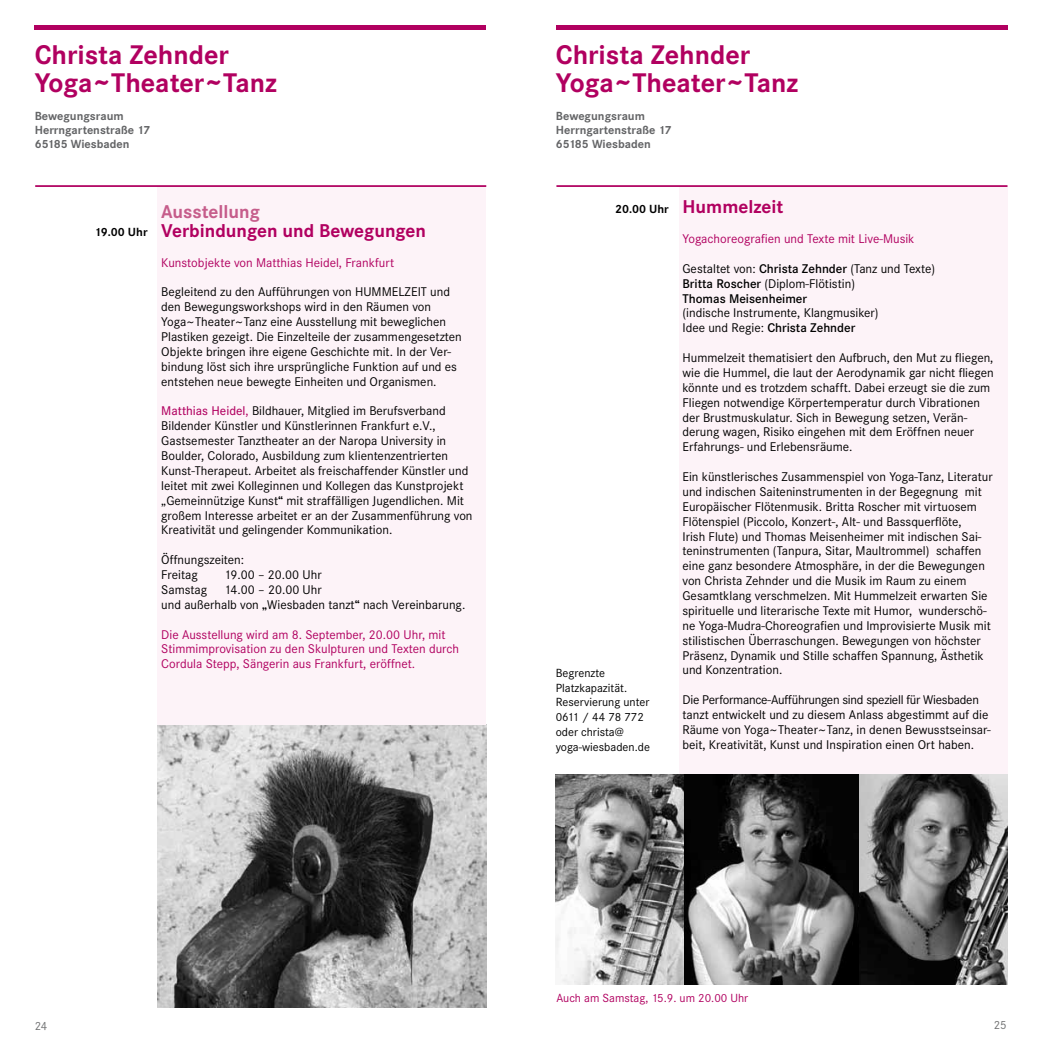
<style>
.page{position:relative;width:1042px;height:1042px;background:#fff}
.page>*{position:absolute;margin:0;border:0;box-sizing:border-box;transform-origin:0 0}
.t1{font:700 28px/28px "Corporate S";color:#b10060}
.t2{font:700 19.25px "Corporate S";color:#b10060}
.t3{font:700 19.25px "Corporate S";color:#c65d8b}
.t4{font:13.12px/14.9px "Corporate S";color:#000}
.t5{font:13.12px/14.9px "Corporate S";color:#b10060}
.t6{font:700 12.25px/14px "Corporate S";color:#646567}
.t7{font:12.25px/14.9px "Corporate S";color:#000}
.t8{font:12.25px "Corporate S";color:#b10060}
.t9{font:700 12.25px "Corporate S";color:#000}
.t10{font:12.25px "Corporate S";color:#707172}
.s1{font-weight:500;color:#b10060}
.s2{color:#b10060}
.s3{font-weight:700}
.s4{font-size:12.25px;color:#000}
.s5{font-weight:600}
</style>
<div class="page">
<img style="left:158px;top:724px;width:328px;height:283px">
<div style="left:158px;top:186px;width:328px;height:538px;background:#fdf3f8"></div>
<hr style="left:35px;top:185px;width:451px;height:2px;background:#b10060">
<div style="left:35px;top:25px;width:451px;height:5px;background:#b10060"></div>
<img style="left:858px;top:774px;width:149px;height:210px">
<img style="left:556px;top:774px;width:129px;height:210px">
<img style="left:685px;top:774px;width:173px;height:210px">
<div style="left:679px;top:186px;width:328px;height:588px;background:#fdf3f8"></div>
<hr style="left:556px;top:185px;width:451px;height:2px;background:#b10060">
<div style="left:556px;top:25px;width:451px;height:5px;background:#b10060"></div>
<h1 class="t1" style="left:35px;top:41px;width:244px">Christa Zehnder<br>Yoga~Theater~Tanz</h1>
<p class="t6" style="left:35px;top:109px;width:117px">Bewegungsraum<br>Herrngartenstraße 17<br>65185 Wiesbaden</p>
<p class="t9" style="left:95px;top:225px;width:54px">19.00 Uhr</p>
<h2 class="t3" style="left:161px;top:200px;width:100px">Ausstellung</h2>
<h2 class="t2" style="left:161px;top:219px;width:266px">Verbindungen und Bewegungen</h2>
<p class="t5" style="left:161px;top:255px;width:234px">Kunstobjekte von Matthias Heidel, Frankfurt</p>
<p class="t4" style="left:161px;top:285px;width:302px">Begleitend zu den Aufführungen von HUMMELZEIT und den Bewegungsworkshops wird in den Räumen von Yoga~Theater~Tanz eine Ausstellung mit beweglichen Plastiken gezeigt. Die Einzelteile der zusammengesetzten Objekte bringen ihre eigene Geschichte mit. In der Ver&shy;bindung löst sich ihre ursprüngliche Funktion auf und es entstehen neue bewegte Einheiten und Organismen.</p>
<p class="t4" style="left:161px;top:404px;width:313px"><span class="s1">Matthias Heidel</span><span class="s2">,</span> Bildhauer, Mitglied im Berufsverband Bildender Künstler und Künstlerinnen Frankfurt e.V., Gastsemester Tanztheater an der Naropa University in Boulder, Colorado, Ausbildung zum klientenzentrierten Kunst-Therapeut. Arbeitet als freischaffender Künstler und leitet mit zwei Kolleginnen und Kollegen das Kunstprojekt „Gemeinnützige Kunst<span class="s3">“</span> mit straffälligen Jugendlichen. Mit großem Interesse arbeitet er an der Zusammenführung von Kreativität und gelingender Kommunikation.</p>
<p class="t4" style="left:161px;top:552px;width:84px">Öffnungszeiten:<br>Freitag</p>
<p class="t4" style="left:224px;top:567px;width:99px">19.00 – 20.00 Uhr</p>
<p class="t4" style="left:161px;top:582px;width:47px">Samstag</p>
<p class="t4" style="left:161px;top:582px;width:306px;text-indent:63px">14.00 – 20.00 Uhr<br>und außerhalb von <span class="s3">„</span>Wiesbaden tanzt<span class="s3">“</span> nach Vereinbarung.</p>
<p class="t5" style="left:161px;top:627px;width:299px">Die Ausstellung wird am 8. September, 20.00 Uhr, mit<br>Stimmimprovisation zu den Skulpturen und Texten durch<br>Cordula Stepp, Sängerin aus Frankfurt, eröffnet.</p>
<h1 class="t1" style="left:556px;top:41px;width:244px">Christa Zehnder<br>Yoga~Theater~Tanz</h1>
<p class="t6" style="left:556px;top:109px;width:117px">Bewegungsraum<br>Herrngartenstraße 17<br>65185 Wiesbaden</p>
<h2 class="t2" style="left:615px;top:196px;width:170px"><span class="s4">20.00 Uhr</span> Hummelzeit</h2>
<p class="t5" style="left:682px;top:231px;width:234px">Yogachoreografien und Texte mit Live-Musik</p>
<p class="t4" style="left:682px;top:261px;width:254px">Gestaltet von: <span class="s5">Christa Zehnder</span> (Tanz und Texte)<br><span class="s5">Britta Roscher</span> (Diplom-Flötistin)<br><span class="s5">Thomas Meisenheimer</span></p>
<p class="t4" style="left:682px;top:306px;width:198px">(indische Instrumente, Klangmusiker)<br>Idee und Regie: <span class="s5">Christa Zehnder</span></p>
<p class="t4" style="left:682px;top:350px;width:313px">Hummelzeit thematisiert den Aufbruch, den Mut zu fliegen, wie die Hummel, die laut der Aerodynamik gar nicht fliegen könnte und es trotzdem schafft. Dabei erzeugt sie die zum Fliegen notwendige Körpertemperatur durch Vibrationen der Brustmuskulatur. Sich in Bewegung setzen, Verän&shy;derung wagen, Risiko eingehen mit dem Eröffnen neuer Erfahrungs- und Erlebensräume.</p>
<p class="t4" style="left:682px;top:469px;width:312px">Ein künstlerisches Zusammenspiel von Yoga-Tanz, Literatur und indischen Saiteninstrumenten in der Begegnung mit Europäischer Flötenmusik. Britta Roscher mit virtuosem Flötenspiel (Piccolo, Konzert-, Alt- und Bassquerflöte,<br>Irish Flute) und Thomas Meisenheimer mit indischen Sai&shy;teninstrumenten (Tanpura, Sitar, Maultrommel) schaffen eine ganz besondere Atmosphäre, in der die Bewegungen von Christa Zehnder und die Musik im Raum zu einem Gesamtklang verschmelzen. Mit Hummelzeit erwarten Sie spirituelle und literarische Texte mit Humor, wunderschö&shy;ne Yoga-Mudra-Choreografien und Improvisierte Musik mit stilistischen Überraschungen. Bewegungen von höchster Präsenz, Dynamik und Stille schaffen Spannung, Ästhetik und Konzentration.</p>
<p class="t4" style="left:682px;top:692px;width:310px">Die Performance-Aufführungen sind speziell für Wiesbaden tanzt entwickelt und zu diesem Anlass abgestimmt auf die Räume von Yoga~Theater~Tanz, in denen Bewusstseinsar&shy;beit, Kreativität, Kunst und Inspiration einen Ort haben.</p>
<p class="t7" style="left:556px;top:665px;width:96px">Begrenzte<br>Platzkapazität.<br>Reservierung unter<br>0611 / 44 78 772 oder christa@ yoga-wiesbaden.de</p>
<p class="t8" style="left:556px;top:991px;width:193px">Auch am Samstag, 15.9. um 20.00 Uhr</p>
<p class="t10" style="left:35px;top:1018px;width:14px">24</p>
<p class="t10" style="left:993px;top:1018px;width:15px">25</p>
</div>
